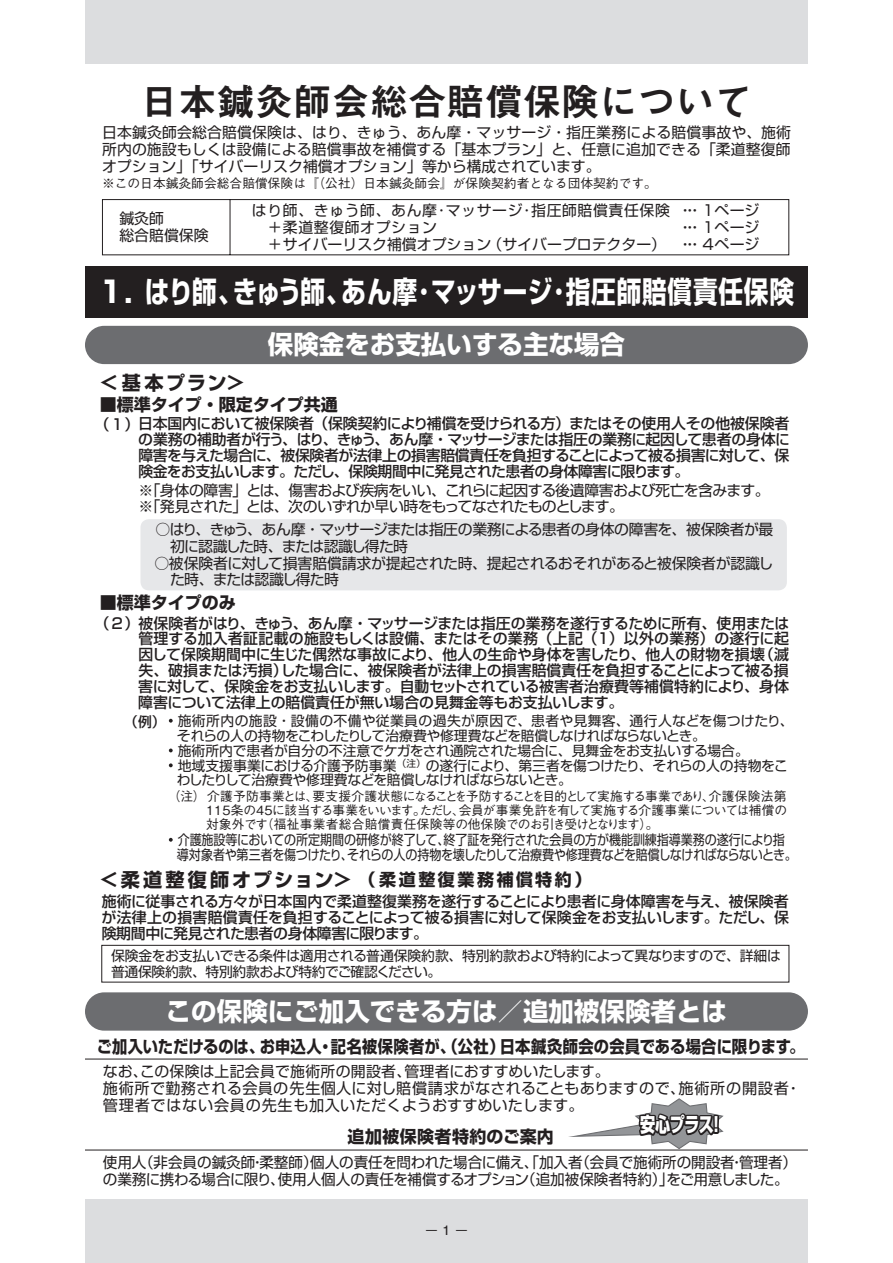
<style>
.page{position:relative;width:893px;height:1263px;background:#fff}
.page>*{position:absolute;margin:0;border:0;box-sizing:border-box;transform-origin:0 0}
.t1{font:38.25px "Midashi Go Pro MB31 90 msp RKSJ H";color:#231f20}
.t2{font:29.7px "Shin Go Pro Bold 90 msp RKSJ H";letter-spacing:.03em;color:#fff}
.t3{font:25.5px "Shin Go Pro Bold 90 msp RKSJ H";color:#fff}
.t4{font:20.25px "Shin Go Pro Heavy 90 msp RKSJ H";letter-spacing:-.04em;color:#fff;scale:.75 1}
.t5{font:19.2px "Shin Go Pro Bold 90 msp RKSJ H";letter-spacing:.13em;color:#231f20}
.t6{font:16.95px "Shin Go Pro Bold 90 msp RKSJ H";color:#231f20;scale:.9 1}
.t7{font:16.95px "Shin Go Pro Bold 90 msp RKSJ H";color:#231f20}
.t8{font:16.95px "Shin Go Pro Bold 90 msp RKSJ H";letter-spacing:.02em;color:#231f20}
.t9{font:15.15px/17px "Shin Go Pro Regular 90 msp RKSJ H";letter-spacing:.02em;color:#231f20}
.t10{font:14.85px/15.9px "Shin Go Pro Medium 90 msp RKSJ H";letter-spacing:-.025em;color:#231f20;text-align:justify}
.t11{font:14.85px/17px "Shin Go Pro Regular 90 msp RKSJ H";letter-spacing:-.01em;color:#231f20;text-align:justify}
.t12{font:14.85px/15.9px "Shin Go Pro Regular 90 msp RKSJ H";letter-spacing:-.05em;color:#231f20}
.t13{font:14.85px/17px "Shin Go Pro Regular 90 msp RKSJ H";letter-spacing:.04em;color:#231f20}
.t14{font:14.85px/15.9px "Shin Go Pro Regular 90 msp RKSJ H";letter-spacing:-.035em;color:#231f20}
.t15{font:14.85px "Shin Go Pro Regular 90 msp RKSJ H";letter-spacing:.01em;color:#231f20}
.t16{font:14.85px "Koz Go Pro Regular 90 msp RKSJ H";color:#231f20}
.t17{font:13.8px/14.9px "Shin Go Pro Regular 90 msp RKSJ H";letter-spacing:-.015em;color:#231f20}
.t18{font:13.8px/14.9px "Shin Go Pro Regular 90 msp RKSJ H";letter-spacing:-.015em;color:#231f20;scale:.87 1}
.t19{font:13.8px "Shin Go Pro Medium 90 msp RKSJ H";color:#231f20}
.t20{font:12.75px/13.8px "Gothic BBB Pro Medium 90 msp RKSJ H";color:#231f20;text-align:justify}
.s1{font-size:16.95px}
.s2{font-family:"Helvetica";font-size:13.8px}
</style>
<div class="page">
<div style="left:85px;top:0;width:723px;height:64px;background:#dcdddf"></div>
<div style="left:85px;top:1199px;width:723px;height:64px;background:#dcdddf"></div>
<hr style="left:85px;top:1059px;width:723px;height:1px;background:#231f20">
<div style="left:140px;top:519px;width:647px;height:71px;background:#e6e7e9;border-radius:9px"></div>
<hr style="left:85px;top:1150px;width:723px;height:1px;background:#231f20">
<div style="left:101px;top:945px;width:688px;height:37px;border:1px solid #231f20"></div>
<svg style="left:169px;top:719px;width:4px;height:4px"></svg>
<svg style="left:169px;top:749px;width:4px;height:3px"></svg>
<svg style="left:169px;top:763px;width:4px;height:4px"></svg>
<svg style="left:169px;top:838px;width:4px;height:4px"></svg>
<svg style="left:568px;top:1098px;width:155px;height:51px"></svg>
<div style="left:713px;top:1115px;width:6px;height:14px;border:3px solid #231f20"></div>
<div style="left:713px;top:1127px;width:6px;height:7px;border:3px solid #231f20"></div>
<div style="left:85px;top:326px;width:723px;height:38px;background:#6c6d70;border-radius:19px"></div>
<div style="left:85px;top:992px;width:723px;height:39px;background:#6c6d70;border-radius:19px"></div>
<div style="left:85px;top:266px;width:723px;height:51px;background:#231f20"></div>
<svg style="left:102px;top:199px;width:687px;height:56px"></svg>
<h1 class="t1" style="left:140px;top:88px;width:614px">日本鍼灸師会総合賠償保険について</h1>
<p class="t11" style="left:102px;top:126px;width:690px">日本鍼灸師会総合賠償保険は、はり、きゅう、あん摩・マッサージ・指圧業務による賠償事故や、施術所内の施設もしくは設備による賠償事故を補償する「基本プラン」と、任意に追加できる「柔道整復師オプション」「サイバーリスク補償オプション」等から構成されています。</p>
<p class="t20" style="left:102px;top:178px;width:556px">※この日本鍼灸師会総合賠償保険は『（公社）日本鍼灸師会』が保険契約者となる団体契約です。</p>
<p class="t11" style="left:119px;top:211px;width:91px">鍼灸師<br>総合賠償保険</p>
<p class="t11" style="left:678px;top:204px;width:83px">・・・ １ページ・・・ １ページ・・・ ４ページ</p>
<p class="t13" style="left:252px;top:204px;width:419px">はり師、きゅう師、あん摩･マッサージ･指圧師賠償責任保険　＋柔道整復師オプション<br>　＋サイバーリスク補償オプション（サイバープロテクター）</p>
<h2 class="t2" style="left:96px;top:281px;width:699px">１．はり師、きゅう師、あん摩･マッサージ･指圧師賠償責任保険</h2>
<h3 class="t3" style="left:268px;top:335px;width:359px">保険金をお支払いする主な場合</h3>
<p class="t5" style="left:100px;top:375px;width:147px">＜基本プラン＞</p>
<p class="t7" style="left:100px;top:398px;width:240px">■標準タイプ・限定タイプ共通</p>
<p class="t10" style="left:95px;top:418px;width:696px">（１）日本国内において被保険者（保険契約により補償を受けられる方）またはその使用人その他被保険者</p>
<p class="t10" style="left:138px;top:434px;width:653px">の業務の補助者が行う、はり、きゅう、あん摩・マッサージまたは指圧の業務に起因して患者の身体に障害を与えた場合に、被保険者が法律上の損害賠償責任を負担することによって被る損害に対して、保険金をお支払いします。ただし、保険期間中に発見された患者の身体障害に限ります。</p>
<p class="t12" style="left:138px;top:485px;width:633px">※「身体の障害」とは、傷害および疾病をいい、これらに起因する後遺障害および死亡を含みます。※「発見された」とは、次のいずれか早い時をもってなされたものとします。</p>
<p class="t12" style="left:170px;top:523px;width:605px;line-height:17px;text-indent:-15px">○はり、きゅう、あん摩・マッサージまたは指圧の業務による患者の身体の障害を、被保険者が最初に認識した時、または認識し得た時</p>
<p class="t14" style="left:170px;top:558px;width:605px;text-indent:-16px">○被保険者に対して損害賠償請求が提起された時、提起されるおそれがあると被保険者が認識した時、または認識し得た時</p>
<p class="t7" style="left:100px;top:597px;width:138px">■標準タイプのみ</p>
<p class="t10" style="left:95px;top:617px;width:696px">（２）被保険者がはり、きゅう、あん摩・マッサージまたは指圧の業務を遂行するために所有、使用または</p>
<p class="t10" style="left:138px;top:633px;width:652px">管理する加入者証記載の施設もしくは設備、またはその業務（上記（１）以外の業務）の遂行に起因して保険期間中に生じた偶然な事故により、他人の生命や身体を害したり、他人の財物を損壊（滅失、破損または汚損）した場合に、被保険者が法律上の損害賠償責任を負担することによって被る損害に対して、保険金をお支払いします。自動セットされている被害者治療費等補償特約により、身体障害について法律上の賠償責任が無い場合の見舞金等もお支払いします。</p>
<p class="t19" style="left:124px;top:716px;width:43px">（例）</p>
<p class="t17" style="left:177px;top:715px;width:618px">施術所内の施設・設備の不備や従業員の過失が原因で、患者や見舞客、通行人などを傷つけたり、それらの人の持物をこわしたりして治療費や修理費などを賠償しなければならないとき。<br>施術所内で患者が自分の不注意でケガをされ通院された場合に、見舞金をお支払いする場合。<br>地域支援事業における介護予防事業<sup>（注）</sup>の遂行により、第三者を傷つけたり、それらの人の持物をこわしたりして治療費や修理費などを賠償しなければならないとき。</p>
<p class="t20" style="left:206px;top:791px;width:583px;text-indent:-38px">（注） 介護予防事業とは、要支援介護状態になることを予防することを目的として実施する事業であり、介護保険法第115条の45に該当する事業をいいます。ただし、会員が事業免許を有して実施する介護事業については補償の対象外です（福祉事業者総合賠償責任保険等の他保険でのお引き受けとなります）。</p>
<p class="t18" style="left:177px;top:834px;width:714px">介護施設等においての所定期間の研修が終了して、終了証を発行された会員の方が機能訓練指導業務の遂行により指導対象者や第三者を傷つけたり、それらの人の持物を壊したりして治療費や修理費などを賠償しなければならないとき。</p>
<p class="t5" style="left:100px;top:872px;width:493px">＜柔道整復師オプション＞<span class="s1">（柔道整復業務補償特約）</span></p>
<p class="t10" style="left:102px;top:896px;width:689px">施術に従事される方々が日本国内で柔道整復業務を遂行することにより患者に身体障害を与え、被保険者が法律上の損害賠償責任を負担することによって被る損害に対して保険金をお支払いします。ただし、保険期間中に発見された患者の身体障害に限ります。</p>
<p class="t17" style="left:111px;top:950px;width:671px;line-height:15.9px">保険金をお支払いできる条件は適用される普通保険約款、特別約款および特約によって異なりますので、詳細は普通保険約款、特別約款および特約でご確認ください。</p>
<h3 class="t3" style="left:166px;top:1002px;width:563px">この保険にご加入できる方は／追加被保険者とは</h3>
<p class="t6" style="left:97px;top:1040px;width:788px">ご加入いただけるのは、お申込人・記名被保険者が、（公社）日本鍼灸師会の会員である場合に限ります。</p>
<p class="t15" style="left:103px;top:1066px;width:508px">なお、この保険は上記会員で施術所の開設者、管理者におすすめいたします。</p>
<p class="t9" style="left:103px;top:1082px;width:700px">施術所で勤務される会員の先生個人に対し賠償請求がなされることもありますので、施術所の開設者・管理者ではない会員の先生も加入いただくようおすすめいたします。</p>
<h3 class="t4" style="left:640px;top:1117px;width:107px">安心プラス!</h3>
<p class="t8" style="left:347px;top:1131px;width:208px">追加被保険者特約のご案内</p>
<p class="t11" style="left:103px;top:1156px;width:696px">使用人（非会員の鍼灸師・柔整師）個人の責任を問われた場合に備え、「加入者（会員で施術所の開設者・管理者）の業務に携わる場合に限り、使用人個人の責任を補償するオプション（追加被保険者特約）」をご用意しました。</p>
<p class="t16" style="left:424px;top:1224px;width:46px">－<span class="s2">1</span>－</p>
</div>
